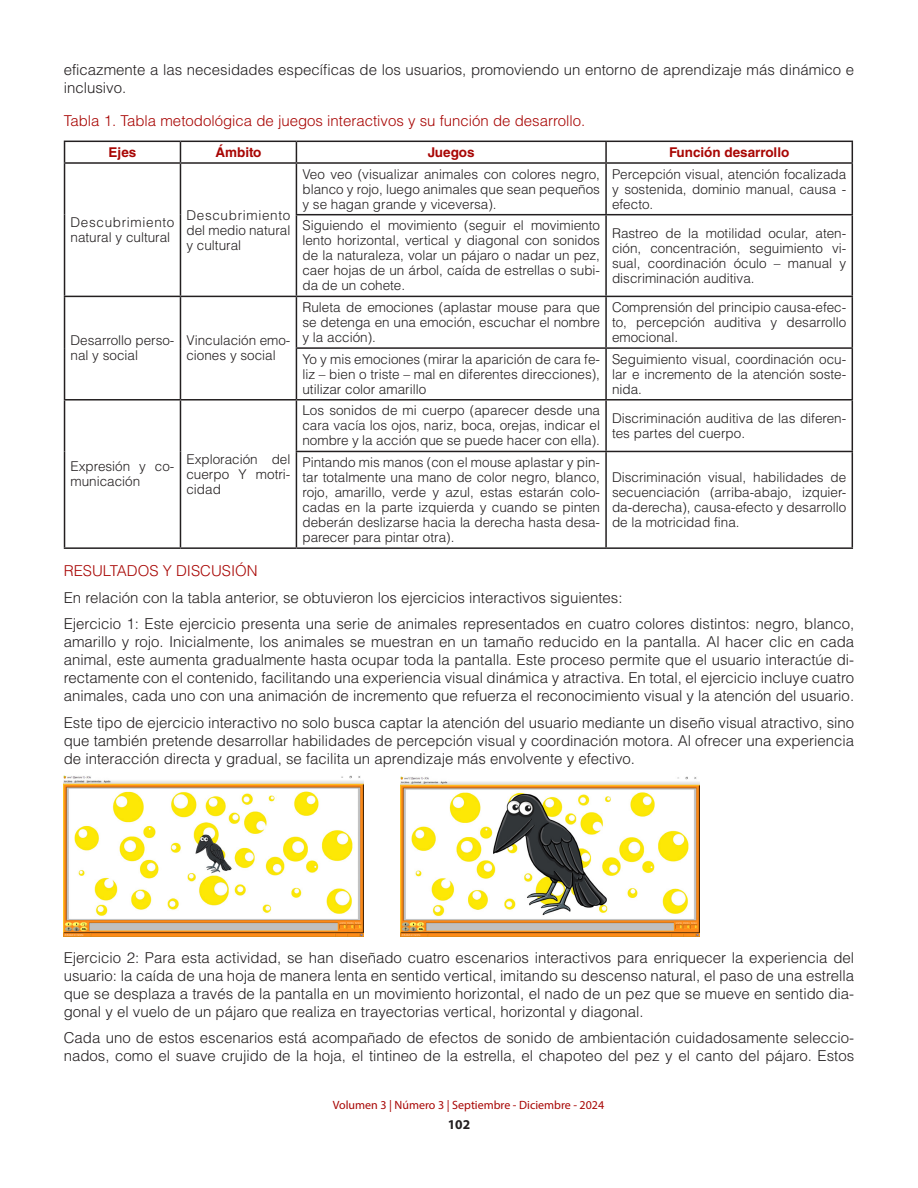
<style>
.page{position:relative;width:918px;height:1188px;background:#fff}
.page>*{position:absolute;margin:0;border:0;box-sizing:border-box;transform-origin:0 0}
.TEXTO{font:300 15px/18px "Helvetica LT Std";color:#231f20;text-align:justify}
.TITULOS_rojo{font:300 15px "Helvetica LT Std";color:#a80604}
.textos_tabla{font:300 13.5px/15px "Helvetica LT Std";color:#231f20;text-align:justify}
.textos_tabla_-_Títulos{font:700 13.5px "Helvetica LT Std";color:#a80604}
.textos_tabla-2{font:300 13.5px/15px "Helvetica LT Std";letter-spacing:.025em;color:#231f20}
.t1{font:700 13.5px "Myriad Pro";color:#231f20}
.t2{font:12px "Myriad Pro";color:#a80604}
</style>
<div class="page">
<hr style="left:64px;top:141px;width:116px;height:1px;background:#231f20">
<svg style="left:64px;top:142px;width:1px;height:20px"></svg>
<hr style="left:180px;top:141px;width:116px;height:1px;background:#231f20">
<svg style="left:180px;top:142px;width:1px;height:20px"></svg>
<hr style="left:296px;top:141px;width:310px;height:1px;background:#231f20">
<svg style="left:296px;top:142px;width:1px;height:20px"></svg>
<hr style="left:606px;top:141px;width:247px;height:1px;background:#231f20">
<hr style="left:605px;top:142px;width:2px;height:20px;background:#231f20">
<svg style="left:852px;top:142px;width:1px;height:20px"></svg>
<hr style="left:64px;top:162px;width:116px;height:2px;background:#231f20">
<hr style="left:64px;top:164px;width:1px;height:51px;background:#231f20">
<hr style="left:180px;top:162px;width:116px;height:2px;background:#231f20">
<hr style="left:180px;top:164px;width:1px;height:51px;background:#231f20">
<hr style="left:64px;top:215px;width:1px;height:81px;background:#231f20">
<hr style="left:180px;top:215px;width:1px;height:81px;background:#231f20">
<hr style="left:296px;top:162px;width:310px;height:2px;background:#231f20">
<hr style="left:296px;top:164px;width:1px;height:50px;background:#231f20">
<hr style="left:606px;top:162px;width:247px;height:2px;background:#231f20">
<hr style="left:605px;top:164px;width:2px;height:50px;background:#231f20">
<hr style="left:852px;top:164px;width:1px;height:50px;background:#231f20">
<hr style="left:296px;top:214px;width:310px;height:1px;background:#231f20">
<hr style="left:296px;top:215px;width:1px;height:81px;background:#231f20">
<hr style="left:606px;top:214px;width:247px;height:1px;background:#231f20">
<hr style="left:605px;top:215px;width:2px;height:81px;background:#231f20">
<hr style="left:852px;top:215px;width:1px;height:81px;background:#231f20">
<hr style="left:64px;top:296px;width:116px;height:1px;background:#231f20">
<hr style="left:64px;top:297px;width:1px;height:51px;background:#231f20">
<hr style="left:180px;top:296px;width:116px;height:1px;background:#231f20">
<hr style="left:180px;top:297px;width:1px;height:51px;background:#231f20">
<hr style="left:64px;top:348px;width:1px;height:51px;background:#231f20">
<hr style="left:180px;top:348px;width:1px;height:51px;background:#231f20">
<hr style="left:296px;top:296px;width:310px;height:1px;background:#231f20">
<hr style="left:296px;top:297px;width:1px;height:50px;background:#231f20">
<hr style="left:606px;top:296px;width:247px;height:1px;background:#231f20">
<hr style="left:605px;top:297px;width:2px;height:50px;background:#231f20">
<hr style="left:852px;top:297px;width:1px;height:50px;background:#231f20">
<hr style="left:296px;top:347px;width:310px;height:2px;background:#231f20">
<hr style="left:296px;top:349px;width:1px;height:50px;background:#231f20">
<hr style="left:606px;top:347px;width:247px;height:2px;background:#231f20">
<hr style="left:605px;top:349px;width:2px;height:50px;background:#231f20">
<hr style="left:852px;top:349px;width:1px;height:50px;background:#231f20">
<hr style="left:64px;top:399px;width:116px;height:2px;background:#231f20">
<hr style="left:64px;top:401px;width:1px;height:50px;background:#231f20">
<hr style="left:180px;top:399px;width:116px;height:2px;background:#231f20">
<hr style="left:180px;top:401px;width:1px;height:50px;background:#231f20">
<hr style="left:64px;top:451px;width:1px;height:96px;background:#231f20">
<hr style="left:180px;top:451px;width:1px;height:96px;background:#231f20">
<hr style="left:64px;top:547px;width:116px;height:2px;background:#231f20">
<hr style="left:180px;top:547px;width:116px;height:2px;background:#231f20">
<hr style="left:296px;top:399px;width:310px;height:2px;background:#231f20">
<hr style="left:296px;top:401px;width:1px;height:50px;background:#231f20">
<hr style="left:606px;top:399px;width:247px;height:2px;background:#231f20">
<hr style="left:605px;top:401px;width:2px;height:50px;background:#231f20">
<hr style="left:852px;top:401px;width:1px;height:50px;background:#231f20">
<hr style="left:296px;top:451px;width:310px;height:1px;background:#231f20">
<hr style="left:296px;top:452px;width:1px;height:95px;background:#231f20">
<hr style="left:606px;top:451px;width:247px;height:1px;background:#231f20">
<hr style="left:605px;top:452px;width:2px;height:95px;background:#231f20">
<hr style="left:852px;top:452px;width:1px;height:95px;background:#231f20">
<hr style="left:296px;top:547px;width:310px;height:2px;background:#231f20">
<hr style="left:606px;top:547px;width:247px;height:2px;background:#231f20">
<img style="left:64px;top:775px;width:299px;height:161px">
<img style="left:401px;top:776px;width:298px;height:160px">
<p class="TEXTO" style="left:64px;top:60px;width:792px">eficazmente a las necesidades específicas de los usuarios, promoviendo un entorno de aprendizaje más dinámico e inclusivo.</p>
<p class="TITULOS_rojo" style="left:64px;top:111px;width:523px">Tabla 1. Tabla metodológica de juegos interactivos y su función de desarrollo.</p>
<p class="textos_tabla_-_Títulos" style="left:109px;top:144px;width:29px">Ejes</p>
<p class="textos_tabla_-_Títulos" style="left:215px;top:144px;width:48px">Ámbito</p>
<p class="textos_tabla_-_Títulos" style="left:428px;top:144px;width:48px">Juegos</p>
<p class="textos_tabla_-_Títulos" style="left:669px;top:144px;width:122px">Función desarrollo</p>
<p class="textos_tabla-2" style="left:71px;top:215px;width:105px">Descubrimiento natural y cultural</p>
<p class="textos_tabla" style="left:186px;top:207px;width:105px">Descubrimiento del medio natural y cultural</p>
<p class="textos_tabla" style="left:71px;top:333px;width:105px">Desarrollo perso&shy;nal y social</p>
<p class="textos_tabla" style="left:186px;top:333px;width:105px">Vinculación emo&shy;ciones y social</p>
<p class="textos_tabla" style="left:71px;top:459px;width:105px">Expresión y co&shy;municación</p>
<p class="textos_tabla" style="left:186px;top:451px;width:105px">Exploración del cuerpo Y motri&shy;cidad</p>
<p class="textos_tabla" style="left:302px;top:166px;width:299px">Veo veo (visualizar animales con colores negro, blanco y rojo, luego animales que sean pequeños y se hagan grande y viceversa).</p>
<p class="textos_tabla" style="left:612px;top:166px;width:236px">Percepción visual, atención focalizada y sostenida, dominio manual, causa - efecto.</p>
<p class="textos_tabla" style="left:302px;top:218px;width:299px">Siguiendo el movimiento (seguir el movimiento lento horizontal, vertical y diagonal con sonidos de la naturaleza, volar un pájaro o nadar un pez, caer hojas de un árbol, caída de estrellas o subi&shy;da de un cohete.</p>
<p class="textos_tabla" style="left:612px;top:225px;width:236px">Rastreo de la motilidad ocular, aten&shy;ción, concentración, seguimiento vi&shy;sual, coordinación óculo – manual y discriminación auditiva.</p>
<p class="textos_tabla" style="left:302px;top:300px;width:299px">Ruleta de emociones (aplastar mouse para que se detenga en una emoción, escuchar el nombre y la acción).</p>
<p class="textos_tabla" style="left:612px;top:300px;width:236px">Comprensión del principio causa-efec&shy;to, percepción auditiva y desarrollo emocional.</p>
<p class="textos_tabla" style="left:302px;top:351px;width:299px">Yo y mis emociones (mirar la aparición de cara fe&shy;liz – bien o triste – mal en diferentes direcciones), utilizar color amarillo</p>
<p class="textos_tabla" style="left:612px;top:351px;width:236px">Seguimiento visual, coordinación ocu&shy;lar e incremento de la atención soste&shy;nida.</p>
<p class="textos_tabla" style="left:302px;top:403px;width:299px">Los sonidos de mi cuerpo (aparecer desde una cara vacía los ojos, nariz, boca, orejas, indicar el nombre y la acción que se puede hacer con ella).</p>
<p class="textos_tabla" style="left:612px;top:411px;width:236px">Discriminación auditiva de las diferen&shy;tes partes del cuerpo.</p>
<p class="textos_tabla" style="left:302px;top:455px;width:299px">Pintando mis manos (con el mouse aplastar y pin&shy;tar totalmente una mano de color negro, blanco, rojo, amarillo, verde y azul, estas estarán colo&shy;cadas en la parte izquierda y cuando se pinten deberán deslizarse hacia la derecha hasta desa&shy;parecer para pintar otra).</p>
<p class="textos_tabla" style="left:612px;top:470px;width:236px">Discriminación visual, habilidades de secuenciación (arriba-abajo, izquier&shy;da-derecha), causa-efecto y desarrollo de la motricidad fina.</p>
<p class="TITULOS_rojo" style="left:64px;top:562px;width:195px">RESULTADOS Y DISCUSIÓN</p>
<p class="TEXTO" style="left:64px;top:588px;width:560px">En relación con la tabla anterior, se obtuvieron los ejercicios interactivos siguientes:</p>
<p class="TEXTO" style="left:64px;top:615px;width:792px">Ejercicio 1: Este ejercicio presenta una serie de animales representados en cuatro colores distintos: negro, blanco, amarillo y rojo. Inicialmente, los animales se muestran en un tamaño reducido en la pantalla. Al hacer clic en cada animal, este aumenta gradualmente hasta ocupar toda la pantalla. Este proceso permite que el usuario interactúe di&shy;rectamente con el contenido, facilitando una experiencia visual dinámica y atractiva. En total, el ejercicio incluye cuatro animales, cada uno con una animación de incremento que refuerza el reconocimiento visual y la atención del usuario.</p>
<p class="TEXTO" style="left:64px;top:713px;width:792px">Este tipo de ejercicio interactivo no solo busca captar la atención del usuario mediante un diseño visual atractivo, sino que también pretende desarrollar habilidades de percepción visual y coordinación motora. Al ofrecer una experiencia de interacción directa y gradual, se facilita un aprendizaje más envolvente y efectivo.</p>
<p class="TEXTO" style="left:64px;top:948px;width:792px">Ejercicio 2: Para esta actividad, se han diseñado cuatro escenarios interactivos para enriquecer la experiencia del usuario: la caída de una hoja de manera lenta en sentido vertical, imitando su descenso natural, el paso de una estrella que se desplaza a través de la pantalla en un movimiento horizontal, el nado de un pez que se mueve en sentido dia&shy;gonal y el vuelo de un pájaro que realiza en trayectorias vertical, horizontal y diagonal.</p>
<p class="TEXTO" style="left:64px;top:1029px;width:792px">Cada uno de estos escenarios está acompañado de efectos de sonido de ambientación cuidadosamente seleccio&shy;nados, como el suave crujido de la hoja, el tintineo de la estrella, el chapoteo del pez y el canto del pájaro. Estos</p>
<p class="t2" style="left:333px;top:1098px;width:273px">Volumen 3 | Número 3 | Septiembre - Diciembre - 2024</p>
<p class="t1" style="left:448px;top:1116px;width:24px">102</p>
</div>
